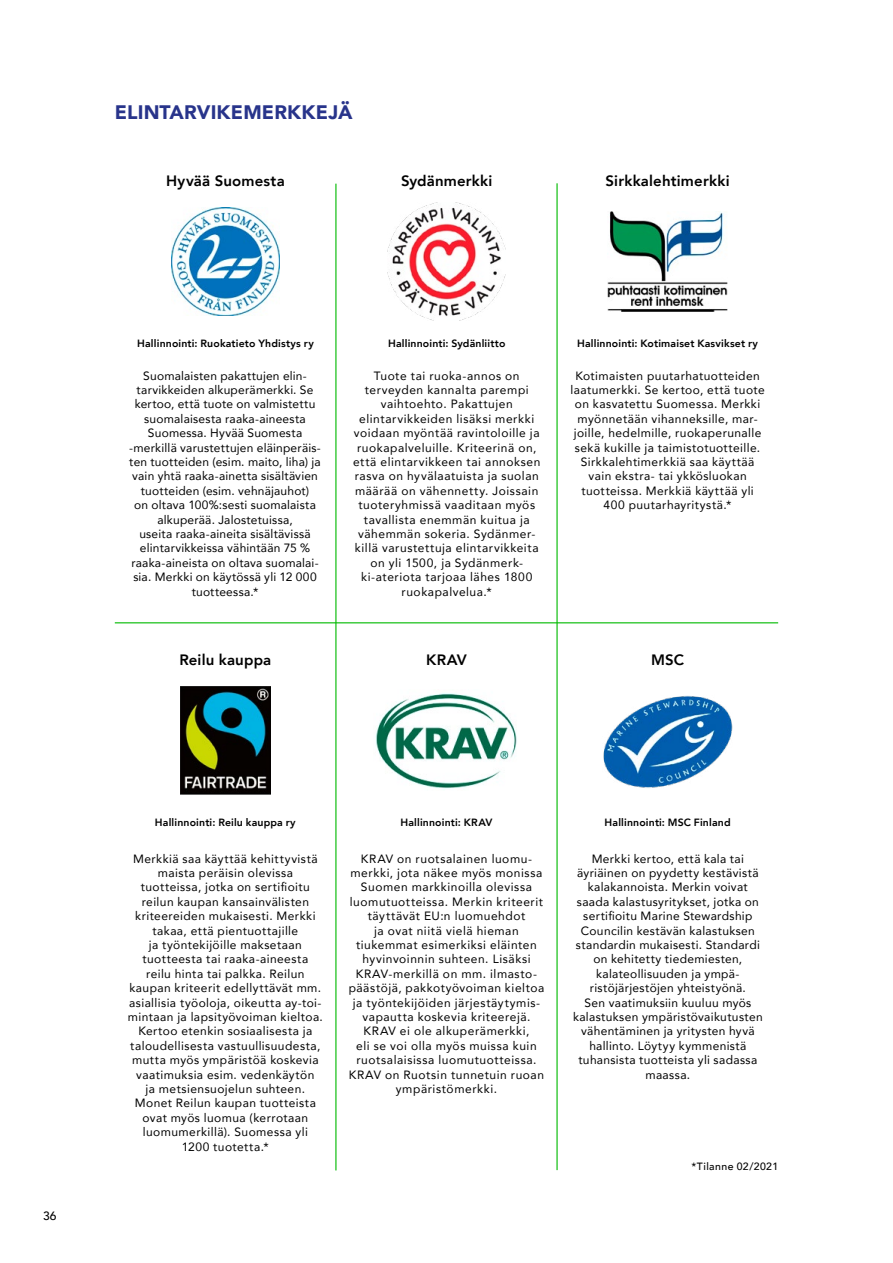
<style>
.page{position:relative;width:893px;height:1263px;background:#fff}
.page>*{position:absolute;margin:0;border:0;box-sizing:border-box;transform-origin:0 0}
.Subheadline{font:900 19.5px "Avenir";letter-spacing:.01em;color:#28348b}
.emblem_headline{font:800 15px "Avenir";letter-spacing:.01em;color:#000}
.emblem_body_copy{font:12px/14.4px "Avenir";letter-spacing:.035em;color:#000;text-align:center}
.emblem_body_copy-2{font:12px/14.4px "Avenir";letter-spacing:.015em;color:#000;text-align:center}
.t1{font:500 12px "Avenir";color:#000}
.administrator{font:800 10.5px "Avenir";letter-spacing:.015em;color:#000}
.Reference{font:500 10.5px "Avenir";letter-spacing:.035em;color:#000}
</style>
<div class="page">
<hr style="left:556px;top:183px;width:2px;height:987px;background:#00ba00">
<hr style="left:335px;top:184px;width:1px;height:986px;background:#00ba00">
<hr style="left:115px;top:622px;width:663px;height:1px;background:#00ba00">
<img style="left:180px;top:686px;width:91px;height:108px">
<img style="left:375px;top:693px;width:142px;height:96px">
<img style="left:607px;top:212px;width:121px;height:100px">
<img style="left:388px;top:202px;width:118px;height:119px">
<img style="left:603px;top:695px;width:130px;height:93px">
<img style="left:172px;top:208px;width:107px;height:107px">
<p class="t1" style="left:43px;top:1206px;width:15px">36</p>
<h2 class="Subheadline" style="left:115px;top:95px;width:239px">ELINTARVIKEMERKKEJÄ</h2>
<p class="emblem_headline" style="left:166px;top:169px;width:120px">Hyvää Suomesta</p>
<p class="emblem_headline" style="left:401px;top:169px;width:93px">Sydänmerkki</p>
<p class="emblem_headline" style="left:606px;top:169px;width:125px">Sirkkalehtimerkki</p>
<p class="administrator" style="left:137px;top:335px;width:178px">Hallinnointi: Ruokatieto Yhdistys ry</p>
<p class="administrator" style="left:388px;top:335px;width:119px">Hallinnointi: Sydänliitto</p>
<p class="administrator" style="left:577px;top:335px;width:182px">Hallinnointi: Kotimaiset Kasvikset ry</p>
<p class="emblem_body_copy-2" style="left:129px;top:368px;width:193px">Suomalaisten pakattujen elin&shy;tarvikkeiden alkuperämerkki. Se kertoo, että tuote on valmistettu suomalaisesta raaka-aineesta<br>Suomessa. Hyvää Suomesta -merkillä varustettujen eläinperäis&shy;ten tuotteiden (esim. maito, liha) ja vain yhtä raaka-ainetta sisältävien tuotteiden (esim. vehnäjauhot)<br>on oltava 100%:sesti suomalaista alkuperää. Jalostetuissa,<br>useita raaka-aineita sisältävissä elintarvikkeissa vähintään 75 % raaka-aineista on oltava suomalai&shy;sia. Merkki on käytössä yli 12 000 tuotteessa.*</p>
<p class="emblem_body_copy" style="left:353px;top:368px;width:189px">Tuote tai ruoka-annos on terveyden kannalta parempi vaihtoehto. Pakattujen elintarvikkeiden lisäksi merkki voidaan myöntää ravintoloille ja ruokapalveluille. Kriteerinä on, että elintarvikkeen tai annoksen rasva on hyvälaatuista ja suolan määrää on vähennetty. Joissain tuoteryhmissä vaaditaan myös tavallista enemmän kuitua ja vähemmän sokeria. Sydänmer&shy;killä varustettuja elintarvikkeita on yli 1500, ja Sydänmerk&shy;ki-ateriota tarjoaa lähes 1800 ruokapalvelua.*</p>
<p class="emblem_body_copy" style="left:570px;top:368px;width:196px">Kotimaisten puutarhatuotteiden laatumerkki. Se kertoo, että tuote on kasvatettu Suomessa. Merkki myönnetään vihanneksille, mar&shy;joille, hedelmille, ruokaperunalle sekä kukille ja taimistotuotteille.<br>Sirkkalehtimerkkiä saa käyttää vain ekstra- tai ykkösluokan tuotteissa. Merkkiä käyttää yli 400 puutarhayritystä.*</p>
<p class="emblem_headline" style="left:179px;top:648px;width:93px">Reilu kauppa</p>
<p class="emblem_headline" style="left:426px;top:648px;width:42px">KRAV</p>
<p class="emblem_headline" style="left:651px;top:648px;width:34px">MSC</p>
<p class="administrator" style="left:155px;top:814px;width:142px">Hallinnointi: Reilu kauppa ry</p>
<p class="administrator" style="left:400px;top:814px;width:93px">Hallinnointi: KRAV</p>
<p class="emblem_body_copy" style="left:128px;top:851px;width:197px">Merkkiä saa käyttää kehittyvistä maista peräisin olevissa tuotteissa, jotka on sertifioitu reilun kaupan kansainvälisten kriteereiden mukaisesti. Merkki takaa, että pientuottajille<br>ja työntekijöille maksetaan tuotteesta tai raaka-aineesta<br>reilu hinta tai palkka. Reilun kaupan kriteerit edellyttävät mm. asiallisia työoloja, oikeutta ay-toi&shy;mintaan ja lapsityövoiman kieltoa.<br>Kertoo etenkin sosiaalisesta ja taloudellisesta vastuullisuudesta, mutta myös ympäristöä koskevia vaatimuksia esim. vedenkäytön<br>ja metsiensuojelun suhteen.<br>Monet Reilun kaupan tuotteista ovat myös luomua (kerrotaan luomumerkillä). Suomessa yli<br>1200 tuotetta.*</p>
<p class="emblem_body_copy" style="left:349px;top:851px;width:197px">KRAV on ruotsalainen luomu&shy;merkki, jota näkee myös monissa<br>Suomen markkinoilla olevissa luomutuotteissa. Merkin kriteerit täyttävät EU:n luomuehdot<br>ja ovat niitä vielä hieman tiukemmat esimerkiksi eläinten hyvinvoinnin suhteen. Lisäksi<br>KRAV-merkillä on mm. ilmasto&shy;päästöjä, pakkotyövoiman kieltoa ja työntekijöiden järjestäytymis&shy;vapautta koskevia kriteerejä.<br>KRAV ei ole alkuperämerkki,<br>eli se voi olla myös muissa kuin ruotsalaisissa luomutuotteissa.<br>KRAV on Ruotsin tunnetuin ruoan ympäristömerkki.</p>
<p class="administrator" style="left:605px;top:814px;width:128px">Hallinnointi: MSC Finland</p>
<p class="emblem_body_copy" style="left:573px;top:851px;width:191px">Merkki kertoo, että kala tai äyriäinen on pyydetty kestävistä kalakannoista. Merkin voivat saada kalastusyritykset, jotka on sertifioitu Marine Stewardship<br>Councilin kestävän kalastuksen standardin mukaisesti. Standardi on kehitetty tiedemiesten, kalateollisuuden ja ympä&shy;ristöjärjestöjen yhteistyönä.<br>Sen vaatimuksiin kuuluu myös kalastuksen ympäristövaikutusten vähentäminen ja yritysten hyvä hallinto. Löytyy kymmenistä tuhansista tuotteista yli sadassa maassa.</p>
<p class="Reference" style="left:691px;top:1158px;width:88px">*Tilanne 02/2021</p>
</div>
